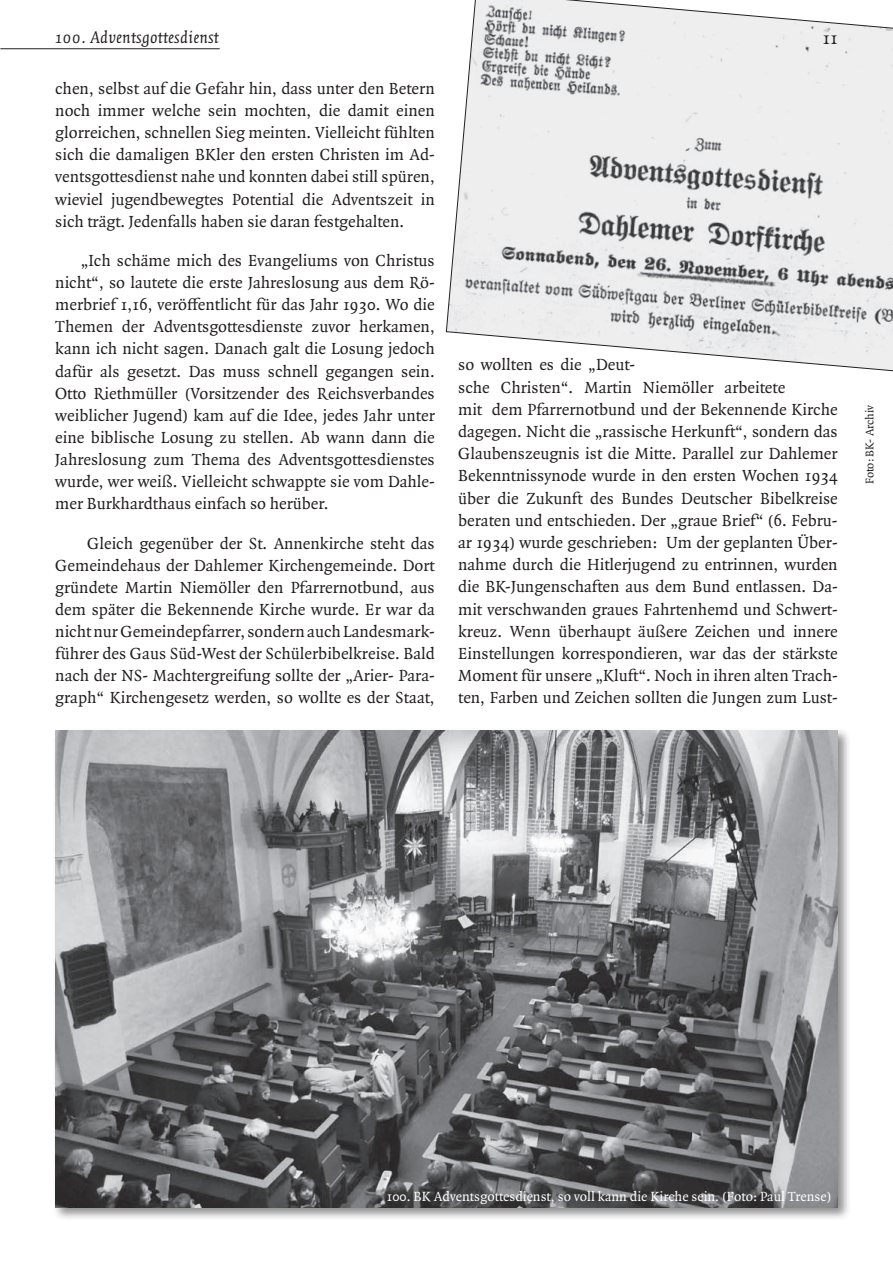
<style>
.page{position:relative;width:893px;height:1263px;background:#fff}
.page>*{position:absolute;margin:0;border:0;box-sizing:border-box;transform-origin:0 0}
.t1{font:18.75px "Quadraat OT";color:#231f20}
.t2{font:italic 18px "Quadraat OT";letter-spacing:.015em;color:#231f20}
.t3{font:17.25px/22.2px "Quadraat OT";color:#231f20;text-align:justify}
.t4{font:14.25px "Quadraat OT";color:#fff}
.t5{font:12px "Quadraat OT";color:#231f20}
</style>
<div class="page">
<svg style="left:446px;top:0;width:447px;height:372px;background:#e1e2e3"></svg>
<hr style="left:0;top:48px;width:220px;height:1px;background:#231f20">
<div style="left:52px;top:727px;width:799px;height:494px;background:#231f20;opacity:.5"></div>
<img style="left:55px;top:730px;width:783px;height:478px">
<p class="t2" style="left:55px;top:28px;width:165px">100. Adventsgottesdienst</p>
<p class="t1" style="left:823px;top:28px;width:16px">11</p>
<p class="t3" style="left:55px;top:78px;width:381px">chen, selbst auf die Gefahr hin, dass unter den Betern noch immer welche sein mochten, die damit einen glorreichen, schnellen Sieg meinten. Vielleicht fühlten sich die damaligen BKler den ersten Christen im Ad&shy;ventsgottesdienst nahe und konnten dabei still spüren, wieviel jugendbewegtes Potential die Adventszeit in sich trägt. Jedenfalls haben sie daran festgehalten.</p>
<p class="t3" style="left:55px;top:250px;width:381px;text-indent:26px">„Ich schäme mich des Evangeliums von Christus nicht“, so lautete die erste Jahreslosung aus dem Rö&shy;merbrief 1,16, veröffentlicht für das Jahr 1930. Wo die Themen der Adventsgottesdienste zuvor herkamen, kann ich nicht sagen. Danach galt die Losung jedoch dafür als gesetzt. Das muss schnell gegangen sein.<br>Otto Riethmüller (Vorsitzender des Reichsverbandes weiblicher Jugend) kam auf die Idee, jedes Jahr unter eine biblische Losung zu stellen. Ab wann dann die Jahreslosung zum Thema des Adventsgottesdienstes wurde, wer weiß. Vielleicht schwappte sie vom Dahle&shy;mer Burkhardthaus einfach so herüber.</p>
<p class="t3" style="left:55px;top:532px;width:381px;text-indent:32px">Gleich gegenüber der St. Annenkirche steht das Gemeindehaus der Dahlemer Kirchengemeinde. Dort gründete Martin Niemöller den Pfarrernotbund, aus dem später die Bekennende Kirche wurde. Er war da nicht nur Gemeindepfarrer, sondern auch Landesmark&shy;führer des Gaus Süd-West der Schülerbibelkreise. Bald nach der NS- Machtergreifung sollte der „Arier- Para&shy;graph“ Kirchengesetz werden, so wollte es der Staat,</p>
<p class="t3" style="left:458px;top:354px;width:381px;text-align:left">so wollten es die „Deut-<br>sche Christen“. Martin Niemöller arbeitete<br>mit dem Pfarrernotbund und der Bekennende Kirche dagegen. Nicht die „rassische Herkunft“, sondern das Glaubenszeugnis ist die Mitte. Parallel zur Dahlemer Bekenntnissynode wurde in den ersten Wochen 1934 über die Zukunft des Bundes Deutscher Bibelkreise beraten und entschieden. Der „graue Brief“ (6. Febru&shy;ar 1934) wurde geschrieben: Um der geplanten Über&shy;nahme durch die Hitlerjugend zu entrinnen, wurden die BK-Jungenschaften aus dem Bund entlassen. Da&shy;mit verschwanden graues Fahrtenhemd und Schwert&shy;kreuz. Wenn überhaupt äußere Zeichen und innere Einstellungen korrespondieren, war das der stärkste Moment für unsere „Kluft“. Noch in ihren alten Trach&shy;ten, Farben und Zeichen sollten die Jungen zum Lust-</p>
<p class="t5" style="left:863px;top:484px;width:81px;rotate:-90deg">Foto: BK- Archiv</p>
<p class="t4" style="left:387px;top:1189px;width:446px">100. BK Adventsgottesdienst, so voll kann die Kirche sein. (Foto: Paul Trense)</p>
</div>
